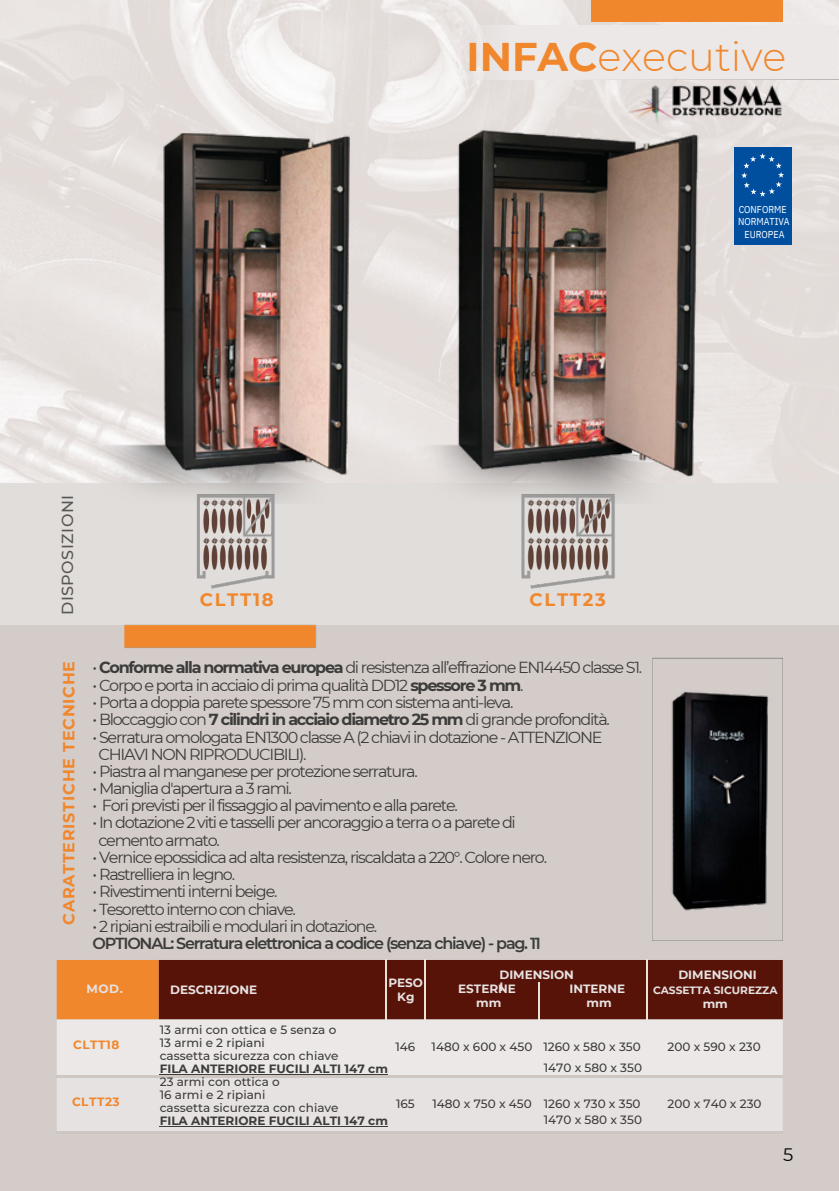
<style>
.page{position:relative;width:839px;height:1191px;background:#fff}
.page>*{position:absolute;margin:0;border:0;box-sizing:border-box;transform-origin:0 0}
.t1{font:300 40px "Montserrat";color:#f1872d}
.t2{font:700 18px "Montserrat";letter-spacing:.095em;color:#f1872d}
.t3{font:18px "Montserrat";color:#000}
.t4{font:16px/17.4px "Montserrat";letter-spacing:-.08em;color:#3c3c3b}
.t5{font:600 16px "Montserrat";letter-spacing:-.08em;color:#3c3c3b}
.t6{font:700 16px "Montserrat";letter-spacing:.05em;color:#f1872d}
.t7{font:500 16px "Montserrat";letter-spacing:.03em;color:#575756}
.t8{font:500 12px/13px "Montserrat";color:#3c3c3b}
.t9{font:700 12px/14px "Montserrat";color:#e6e2e1;text-align:center}
.t10{font:700 12px "Montserrat";letter-spacing:.045em;color:#f1872d}
.t11{font:700 10.6px "Montserrat";color:#e6e2e1}
.t12{font:10px/12px "IBM Plex Sans Cond";color:#fff}
.s1{font-weight:700}
</style>
<div class="page">
<img style="left:0;top:0;width:838px;height:484px">
<div style="left:0;top:484px;width:838px;height:589px;background:#e1dddb"></div>
<div style="left:0;top:626px;width:838px;height:565px;background:#d3ccc9"></div>
<div style="left:464px;top:26px;width:373px;height:53px;background:#ebe8e7"></div>
<hr style="left:459px;top:79px;width:379px;height:1px;background:#575756">
<div style="left:591px;top:0;width:192px;height:22px;background:#f1872d"></div>
<img style="left:621px;top:72px;width:169px;height:56px">
<img style="left:455px;top:130px;width:251px;height:225px">
<img style="left:146px;top:133px;width:240px;height:222px">
<div style="left:57px;top:1020px;width:725px;height:55px;background:#ebe8e7"></div>
<div style="left:57px;top:1078px;width:725px;height:53px;background:#e6e2e1"></div>
<hr style="left:57px;top:1075px;width:102px;height:2px;background:#cec6c3">
<hr style="left:159px;top:1075px;width:227px;height:2px;background:#cec6c3">
<hr style="left:386px;top:1075px;width:39px;height:2px;background:#cec6c3">
<hr style="left:425px;top:1075px;width:114px;height:2px;background:#cec6c3">
<hr style="left:539px;top:1075px;width:107px;height:2px;background:#cec6c3">
<hr style="left:646px;top:1075px;width:136px;height:2px;background:#cec6c3">
<hr style="left:57px;top:1132px;width:102px;height:2px;background:#cec6c3">
<hr style="left:159px;top:1132px;width:227px;height:2px;background:#cec6c3">
<hr style="left:386px;top:1132px;width:39px;height:2px;background:#cec6c3">
<hr style="left:425px;top:1132px;width:114px;height:2px;background:#cec6c3">
<hr style="left:539px;top:1132px;width:107px;height:2px;background:#cec6c3">
<hr style="left:646px;top:1132px;width:136px;height:2px;background:#cec6c3">
<svg style="left:57px;top:960px;width:725px;height:60px;background:#702711"></svg>
<img style="left:0;top:355px;width:724px;height:303px">
<div style="left:734px;top:147px;width:57px;height:97px;background:#004f9f"></div>
<svg style="left:741px;top:153px;width:43px;height:44px"></svg>
<svg style="left:652px;top:658px;width:130px;height:283px"></svg>
<hr style="left:160px;top:1074px;width:228px;height:1px;background:#3c3c3b">
<hr style="left:160px;top:1126px;width:228px;height:1px;background:#3c3c3b">
<p class="t1" style="left:466px;top:32px;width:321px"><span class="s1">INFAC</span>executive</p>
<h6 class="t7" style="left:58px;top:615px;width:122px;rotate:-90deg">DISPOSIZIONI</h6>
<p class="t2" style="left:200px;top:588px;width:75px">CLTT18</p>
<p class="t2" style="left:529px;top:588px;width:78px">CLTT23</p>
<p class="t12" style="left:738px;top:204px;width:53px">CONFORME<br>NORMATIVA</p>
<h1 class="t12" style="left:744px;top:228px;width:41px">EUROPEA</h1>
<p class="t4" style="left:93px;top:659px;width:551px">• <span class="s1">Conforme alla normativa europea</span> di resistenza all’effrazione EN14450 classe S1.</p>
<p class="t4" style="left:93px;top:676px;width:432px">• Corpo e porta in acciaio di prima qualità DD12 <span class="s1">spessore 3 mm</span>.</p>
<p class="t4" style="left:93px;top:694px;width:422px">• Porta a doppia parete spessore 75 mm con sistema anti-leva.</p>
<p class="t4" style="left:93px;top:711px;width:519px">• Bloccaggio con <span class="s1">7 cilindri in acciaio diametro 25 mm</span> di grande profondità.</p>
<p class="t4" style="left:93px;top:728px;width:511px">• Serratura omologata EN1300 classe A (2 chiavi in dotazione - ATTENZIONE</p>
<p class="t4" style="left:98px;top:746px;width:209px">CHIAVI NON RIPRODUCIBILI).</p>
<p class="t4" style="left:93px;top:762px;width:326px">• Piastra al manganese per protezione serratura.</p>
<p class="t4" style="left:93px;top:780px;width:201px">• Maniglia d'apertura a 3 rami.</p>
<h3 class="t4" style="left:93px;top:797px;width:367px">• Fori previsti per il fissaggio al pavimento e alla parete.</h3>
<h3 class="t4" style="left:98px;top:814px;width:419px;text-indent:-6px">• In dotazione 2 viti e tasselli per ancoraggio a terra o a parete di cemento armato.</h3>
<h2 class="t4" style="left:93px;top:848px;width:456px">• Vernice epossidica ad alta resistenza, riscaldata a 220°. Colore nero.</h2>
<h2 class="t4" style="left:93px;top:866px;width:144px">• Rastrelliera in legno.</h2>
<h2 class="t4" style="left:93px;top:883px;width:186px">• Rivestimenti interni beige.</h2>
<h2 class="t4" style="left:93px;top:900px;width:205px">• Tesoretto interno con chiave.</h2>
<h2 class="t4" style="left:93px;top:918px;width:286px">• 2 ripiani estraibili e modulari in dotazione.</h2>
<h2 class="t5" style="left:93px;top:934px;width:450px">OPTIONAL: Serratura elettronica a codice (senza chiave) - pag. 11</h2>
<h4 class="t9" style="left:87px;top:982px;width:38px">MOD.</h4>
<h3 class="t9" style="left:170px;top:982px;width:89px">DESCRIZIONE</h3>
<p class="t8" style="left:160px;top:1023px;width:230px">13 armi con ottica e 5 senza o<br>13 armi e 2 ripiani<br>cassetta sicurezza con chiave<br><span class="s1">FILA ANTERIORE FUCILI ALTI 147 cm<br></span>23 armi con ottica o<br>16 armi e 2 ripiani<br>cassetta sicurezza con chiave<br><span class="s1">FILA ANTERIORE FUCILI ALTI 147 cm</span></p>
<h6 class="t6" style="left:59px;top:925px;width:266px;rotate:-90deg">CARATTERISTICHE TECNICHE</h6>
<h5 class="t9" style="left:499px;top:969px;width:76px;line-height:12px;text-align:left">DIMENSION<br>I</h5>
<h6 class="t9" style="left:678px;top:968px;width:80px">DIMENSIONI</h6>
<h5 class="t9" style="left:388px;top:975px;width:36px">PESO<br>Kg</h5>
<h6 class="t9" style="left:458px;top:982px;width:59px">ESTERNE mm</h6>
<h6 class="t9" style="left:569px;top:982px;width:57px">INTERNE mm</h6>
<h5 class="t11" style="left:653px;top:984px;width:126px">CASSETTA SICUREZZA</h5>
<p class="t9" style="left:702px;top:997px;width:27px">mm</p>
<p class="t10" style="left:73px;top:1037px;width:48px">CLTT18</p>
<p class="t8" style="left:395px;top:1040px;width:21px">146</p>
<h5 class="t8" style="left:431px;top:1040px;width:102px">1480 x 600 x 450</h5>
<h5 class="t8" style="left:543px;top:1040px;width:99px">1260 x 580 x 350</h5>
<h6 class="t8" style="left:667px;top:1040px;width:95px">200 x 590 x 230</h6>
<h6 class="t8" style="left:544px;top:1061px;width:100px">1470 x 580 x 350</h6>
<p class="t10" style="left:72px;top:1094px;width:49px">CLTT23</p>
<h4 class="t8" style="left:396px;top:1097px;width:20px">165</h4>
<h4 class="t8" style="left:432px;top:1097px;width:101px">1480 x 750 x 450</h4>
<h4 class="t8" style="left:544px;top:1097px;width:98px">1260 x 730 x 350</h4>
<h5 class="t8" style="left:667px;top:1097px;width:96px">200 x 740 x 230</h5>
<h6 class="t8" style="left:544px;top:1114px;width:100px">1470 x 580 x 350</h6>
<p class="t3" style="left:783px;top:1144px;width:12px">5</p>
</div>
